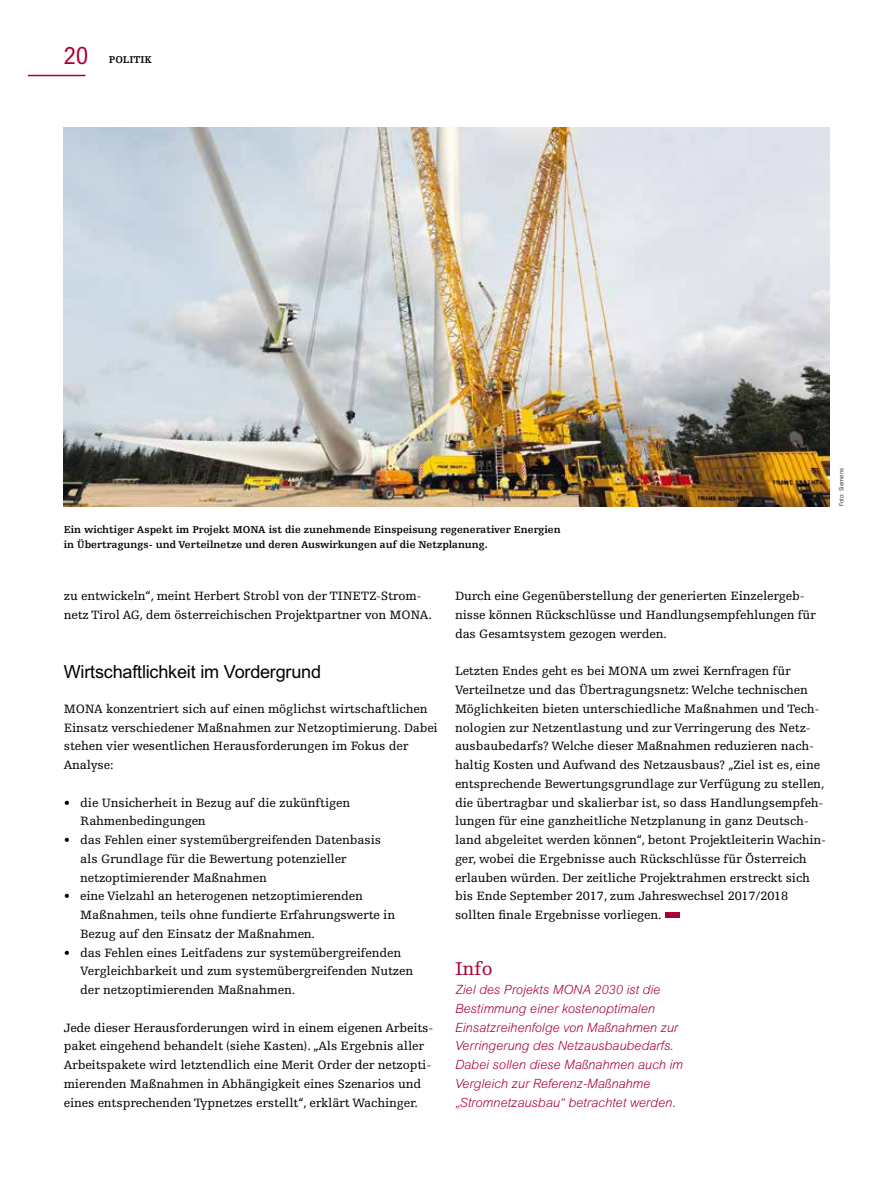
<style>
.page{position:relative;width:893px;height:1191px;background:#fff}
.page>*{position:absolute;margin:0;border:0;box-sizing:border-box;transform-origin:0 0}
.t1{font:condensed 24px "Arial MT Std";color:#ab0132}
.t2{font:19.5px "Egyptienne FLT Std";color:#ab0132}
.t3{font:18px "Arial MT Std";letter-spacing:-.01em;color:#000}
.t4{font:12.75px/18.8px "Egyptienne FLT Std";letter-spacing:-.01em;color:#000}
.t5{font:italic 300 12.75px/18.8px "Arial MT Std";color:#ab0132}
.t6{font:700 10.5px/15px "Egyptienne FLT Std";color:#000}
.t7{font:300 6px "Arial MT Std";letter-spacing:.01em;color:#000}
</style>
<div class="page">
<hr style="left:28px;top:75px;width:57px;height:1px;background:#ab0132">
<img style="left:64px;top:128px;width:765px;height:378px">
<div style="left:665px;top:912px;width:14px;height:5px;background:#ab0132"></div>
<p class="t1" style="left:64px;top:41px;width:26px">20</p>
<p class="t6" style="left:109px;top:52px;width:45px">POLITIK</p>
<p class="t6" style="left:64px;top:522px;width:498px">Ein wichtiger Aspekt im Projekt MONA ist die zunehmende Einspeisung regenerativer Energien in Übertragungs- und Verteilnetze und deren Auswirkungen auf die Netzplanung.</p>
<p class="t7" style="left:838px;top:506px;width:40px;rotate:-90deg">Foto: Siemens</p>
<p class="t4" style="left:64px;top:587px;width:370px">zu entwickeln“, meint Herbert Strobl von der TINETZ-Strom&shy;netz Tirol AG, dem österreichischen Projektpartner von MONA.</p>
<p class="t3" style="left:64px;top:661px;width:259px">Wirtschaftlichkeit im Vordergrund</p>
<p class="t4" style="left:64px;top:699px;width:376px">MONA konzentriert sich auf einen möglichst wirtschaftlichen Einsatz verschiedener Maßnahmen zur Netzoptimierung. Dabei stehen vier wesentlichen Herausforderungen im Fokus der Analyse:</p>
<p class="t4" style="left:80px;top:793px;width:271px;text-indent:-16px">• die Unsicherheit in Bezug auf die zukünftigen<br>Rahmenbedingungen</p>
<p class="t4" style="left:80px;top:830px;width:302px;text-indent:-16px">• das Fehlen einer systemübergreifenden Datenbasis als Grundlage für die Bewertung potenzieller netzoptimierender Maßnahmen</p>
<p class="t4" style="left:80px;top:887px;width:316px;text-indent:-16px">• eine Vielzahl an heterogenen netzoptimierenden<br>Maßnahmen, teils ohne fundierte Erfahrungswerte in<br>Bezug auf den Einsatz der Maßnahmen.</p>
<p class="t4" style="left:80px;top:943px;width:334px;text-indent:-16px">• das Fehlen eines Leitfadens zur systemübergreifenden<br>Vergleichbarkeit und zum systemübergreifenden Nutzen der netzoptimierenden Maßnahmen.</p>
<p class="t4" style="left:64px;top:1018px;width:371px">Jede dieser Herausforderungen wird in einem eigenen Arbeits&shy;paket eingehend behandelt (siehe Kasten). „Als Ergebnis aller Arbeitspakete wird letztendlich eine Merit Order der netzopti&shy;mierenden Maßnahmen in Abhängigkeit eines Szenarios und eines entsprechenden Typnetzes erstellt“, erklärt Wachinger.</p>
<p class="t4" style="left:455px;top:587px;width:362px">Durch eine Gegenüberstellung der generierten Einzelergeb&shy;nisse können Rückschlüsse und Handlungsempfehlungen für das Gesamtsystem gezogen werden.</p>
<p class="t4" style="left:455px;top:662px;width:373px">Letzten Endes geht es bei MONA um zwei Kernfragen für Verteilnetze und das Übertragungsnetz: Welche technischen Möglichkeiten bieten unterschiedliche Maßnahmen und Tech&shy;nologien zur Netzentlastung und zur Verringerung des Netz&shy;ausbaubedarfs? Welche dieser Maßnahmen reduzieren nach&shy;haltig Kosten und Aufwand des Netzausbaus? „Ziel ist es, eine entsprechende Bewertungsgrundlage zur Verfügung zu stellen, die übertragbar und skalierbar ist, so dass Handlungsempfeh&shy;lungen für eine ganzheitliche Netzplanung in ganz Deutsch&shy;land abgeleitet werden können“, betont Projektleiterin Wachin&shy;ger, wobei die Ergebnisse auch Rückschlüsse für Österreich erlauben würden. Der zeitliche Projektrahmen erstreckt sich bis Ende September 2017, zum Jahreswechsel 2017/2018 sollten finale Ergebnisse vorliegen.</p>
<p class="t2" style="left:455px;top:958px;width:39px">Info</p>
<p class="t5" style="left:455px;top:980px;width:229px">Ziel des Projekts MONA 2030 ist die Bestimmung einer kostenoptimalen Einsatzreihenfolge von Maßnahmen zur Verringerung des Netzausbaubedarfs.<br>Dabei sollen diese Maßnahmen auch im Vergleich zur Referenz-Maßnahme „Stromnetzausbau“ betrachtet werden.</p>
</div>
